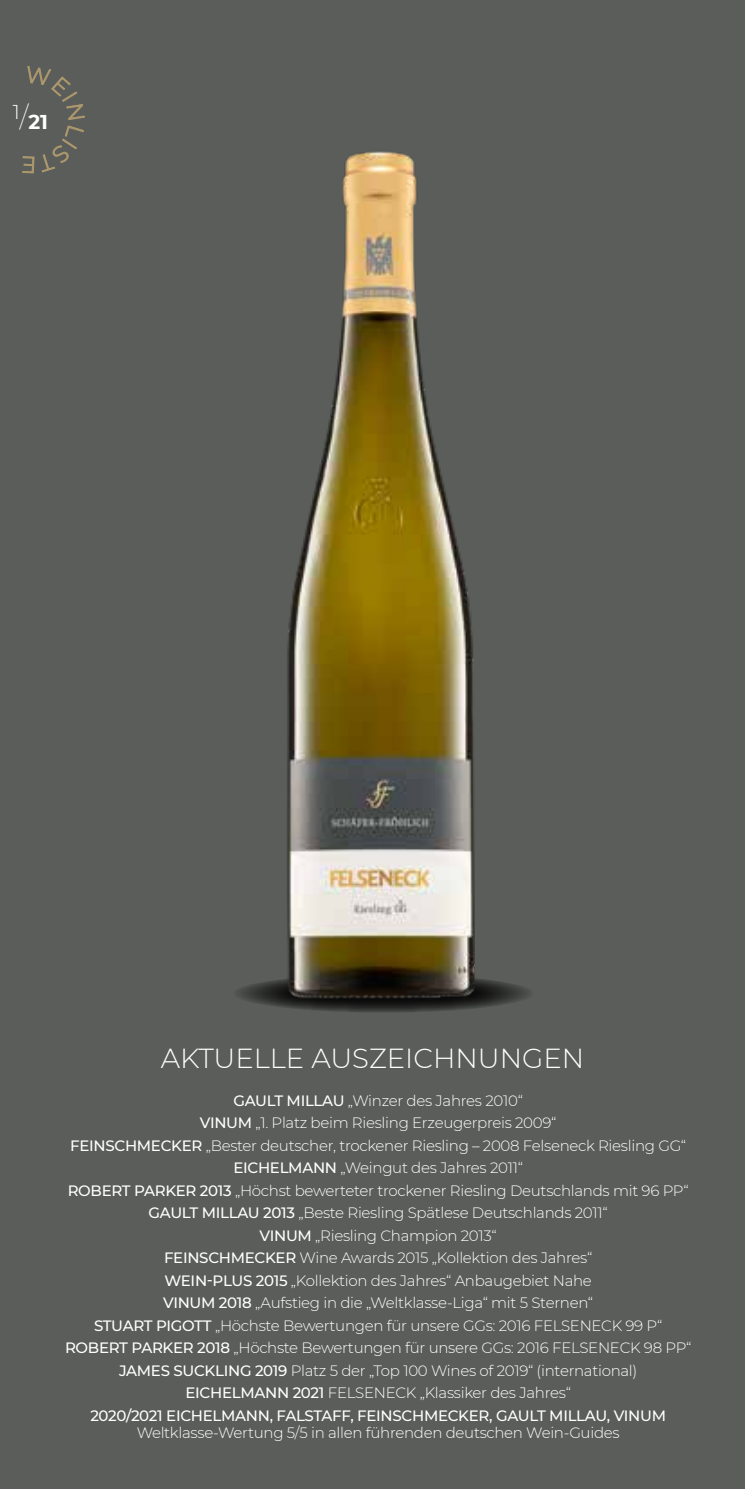
<style>
.page{position:relative;width:745px;height:1489px;background:#fff}
.page>*{position:absolute;margin:0;border:0;box-sizing:border-box;transform-origin:0 0}
.t1{font:300 27.5px "Montserrat";color:#fff}
.t2{font:700 20px "Montserrat";color:#fff}
.t3{font:300 15px/22.5px "Montserrat";letter-spacing:-.02em;color:#fff;text-align:center}
.s1{font-weight:200;font-size:27.5px}
.s2{font-weight:500}
</style>
<div class="page">
<div style="left:0;top:0;width:744px;height:1488px;background:#5a5d59"></div>
<img style="left:238px;top:151px;width:291px;height:861px">
<h2 class="t2" style="left:13px;top:108px;width:37px"><sup>1</sup><span class="s1">/</span>21</h2>
<h1 class="t1" style="left:160px;top:1039px;width:425px">AKTUELLE AUSZEICHNUNGEN</h1>
<p class="t3" style="left:65px;top:1088px;width:627px"><span class="s2">GAULT MILLAU</span> „Winzer des Jahres 2010“<br><span class="s2">VINUM</span> „1. Platz beim Riesling Erzeugerpreis 2009“<br><span class="s2">FEINSCHMECKER</span> „Bester deutscher, trockener Riesling – 2008 Felseneck Riesling GG“ <span class="s2">EICHELMANN</span> „Weingut des Jahres 2011“<br><span class="s2">ROBERT PARKER 2013</span> „Höchst bewerteter trockener Riesling Deutschlands mit 96 PP“ <span class="s2">GAULT MILLAU 2013</span> „Beste Riesling Spätlese Deutschlands 2011“<br><span class="s2">VINUM</span> „Riesling Champion 2013“<br><span class="s2">FEINSCHMECKER</span> Wine Awards 2015 „Kollektion des Jahres“<br><span class="s2">WEIN-PLUS 2015</span> „Kollektion des Jahres“ Anbaugebiet Nahe<br><span class="s2">VINUM 2018</span> „Aufstieg in die „Weltklasse-Liga“ mit 5 Sternen“<br><span class="s2">STUART PIGOTT</span> „Höchste Bewertungen für unsere GGs: 2016 FELSENECK 99 P“ <span class="s2">ROBERT PARKER 2018</span> „Höchste Bewertungen für unsere GGs: 2016 FELSENECK 98 PP“ <span class="s2">JAMES SUCKLING 2019</span> Platz 5 der „Top 100 Wines of 2019“ (international)<br><span class="s2">EICHELMANN 2021</span> FELSENECK „Klassiker des Jahres“<br><span class="s2">2020/2021 EICHELMANN, FALSTAFF, FEINSCHMECKER, GAULT MILLAU, VINUM</span></p>
<p class="t3" style="left:137px;top:1421px;width:484px">Weltklasse-Wertung 5/5 in allen führenden deutschen Wein-Guides</p>
</div>
